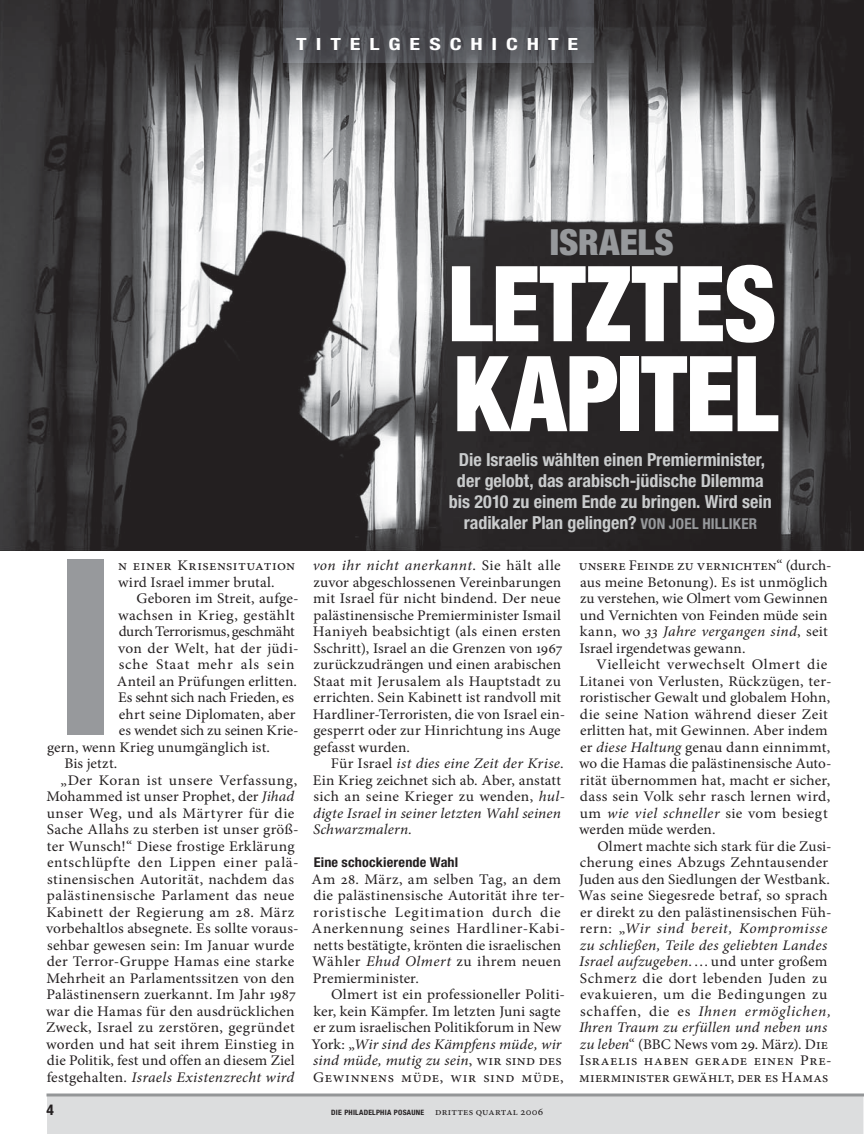
<style>
.page{position:relative;width:864px;height:1134px;background:#fff}
.page>*{position:absolute;margin:0;border:0;box-sizing:border-box;transform-origin:0 0}
.t1{font:700 condensed 245.85px "Helvetica Neue LT Std";color:#97999c;scale:1.04 1}
.t2{font:900 condensed 105px/90px "Helvetica Neue LT Std";letter-spacing:-.005em;color:#fff;scale:.93 1}
.t3{font:900 condensed 36px "Helvetica Neue LT Std";color:#97999c}
.t4{font:700 condensed 18px/21px "Helvetica Neue LT Std";color:#c9cbcc;text-align:center}
.t5{font:700 condensed 16.8px "Helvetica Neue LT Std";color:#fff;scale:1.31 1}
.t6{font:14.7px/16.5px "Minion Pro";letter-spacing:.015em;color:#231f20;scale:1.05 1}
.t7{font:14.7px/16.5px "Minion Pro";letter-spacing:.015em;color:#231f20}
.t8{font:14.7px/16.5px "Minion Pro";letter-spacing:.015em;color:#231f20;scale:1.04 1}
.t9{font:italic 14.7px/16.5px "Minion Pro";letter-spacing:.01em;color:#231f20;scale:1.05 1}
.t10{font:14.7px "Minion Pro";letter-spacing:.035em;color:#231f20;scale:1.05 1}
.t11{font:700 condensed 13.5px "Helvetica Neue LT Std";letter-spacing:.01em;color:#231f20;scale:1.05 1}
.t12{font:10.5px "Minion Pro";letter-spacing:.02em;color:#231f20;scale:1.05 1}
.t13{font:700 condensed 7.35px "Helvetica Neue LT Std";color:#231f20;scale:1.05 1}
.s1{font-style:italic}
.s2{font-style:normal}
.s3{font-size:15px;color:#97999c}
</style>
<div class="page">
<div style="left:47px;top:1096px;width:817px;height:38px;background:#dcddde"></div>
<img style="left:0;top:0;width:864px;height:551px">
<hr style="left:46px;top:1094px;width:818px;height:2px;background:#949698">
<svg style="left:284px;top:0;width:310px;height:63px;fill:#4d4e53"></svg>
<p class="t5" style="left:296px;top:33px;width:41px">TITELGE</p>
<p class="t5" style="left:429px;top:33px;width:29px">S CH</p>
<p class="t5" style="left:492px;top:33px;width:26px">I CHTE</p>
<h3 class="t3" style="left:550px;top:220px;width:125px">ISRAELS</h3>
<h2 class="t2" style="left:448px;top:257px;width:355px">LETZTES<br>KAPITEL</h2>
<h1 class="t1" style="left:52px;top:499px;width:65px">I</h1>
<p class="t6" style="left:118px;top:557px;width:170px">n einer Krisensituation wird Israel immer brutal.</p>
<p class="t6" style="left:136px;top:590px;width:156px">Geboren im Streit, aufge-</p>
<p class="t6" style="left:118px;top:607px;width:170px">wachsen in Krieg, gestählt</p>
<p class="t7" style="left:119px;top:623px;width:178px">durch Terrorismus, geschmäht</p>
<p class="t6" style="left:118px;top:640px;width:174px">von der Welt, hat der jüdi-</p>
<p class="t6" style="left:119px;top:656px;width:169px">sche Staat mehr als sein</p>
<p class="t8" style="left:117px;top:673px;width:175px">Anteil an Prüfungen erlitten.</p>
<p class="t8" style="left:118px;top:689px;width:171px">Es sehnt sich nach Frieden, es</p>
<p class="t6" style="left:119px;top:706px;width:170px">ehrt seine Diplomaten, aber</p>
<p class="t8" style="left:119px;top:722px;width:174px">es wendet sich zu seinen Krie-</p>
<p class="t8" style="left:47px;top:739px;width:216px">gern, wenn Krieg unumgänglich ist.</p>
<p class="t8" style="left:64px;top:755px;width:52px">Bis jetzt.</p>
<p class="t10" style="left:60px;top:770px;width:227px">„Der Koran ist unsere Verfassung,</p>
<p class="t8" style="left:46px;top:788px;width:240px">Mohammed ist unser Prophet, der <span class="s1">Jihad</span></p>
<p class="t6" style="left:47px;top:805px;width:237px">unser Weg, und als Märtyrer für die</p>
<p class="t6" style="left:47px;top:821px;width:241px">Sache Allahs zu sterben ist unser größ-</p>
<p class="t6" style="left:47px;top:838px;width:237px">ter Wunsch!“ Diese frostige Erklärung</p>
<p class="t6" style="left:47px;top:854px;width:241px">entschlüpfte den Lippen einer palä-</p>
<p class="t6" style="left:47px;top:871px;width:237px">stinensischen Autorität, nachdem das</p>
<p class="t6" style="left:47px;top:887px;width:237px">palästinensische Parlament das neue</p>
<p class="t6" style="left:46px;top:904px;width:238px">Kabinett der Regierung am 28. März</p>
<p class="t6" style="left:46px;top:920px;width:242px">vorbehaltlos absegnete. Es sollte voraus-</p>
<p class="t6" style="left:47px;top:937px;width:237px">sehbar gewesen sein: Im Januar wurde</p>
<p class="t6" style="left:47px;top:953px;width:237px">der Terror-Gruppe Hamas eine starke</p>
<p class="t6" style="left:46px;top:970px;width:238px">Mehrheit an Parlamentssitzen von den</p>
<p class="t6" style="left:46px;top:986px;width:239px">Palästinensern zuerkannt. Im Jahr 1987</p>
<p class="t6" style="left:46px;top:1003px;width:238px">war die Hamas für den ausdrücklichen</p>
<p class="t6" style="left:46px;top:1019px;width:238px">Zweck, Israel zu zerstören, gegründet</p>
<p class="t6" style="left:46px;top:1036px;width:238px">worden und hat seit ihrem Einstieg in</p>
<p class="t8" style="left:47px;top:1052px;width:240px">die Politik, fest und offen an diesem Ziel</p>
<p class="t9" style="left:47px;top:1069px;width:237px"><span class="s2">festgehalten.</span> Israels Existenzrecht wird</p>
<p class="t4" style="left:449px;top:449px;width:324px">Die Israelis wählten einen Premierminister, der gelobt, das arabisch-jüdische Dilemma bis 2010 zu einem Ende zu bringen. Wird sein radikaler Plan gelingen? <span class="s3">Von Joel Hi lliker</span></p>
<p class="t6" style="left:313px;top:557px;width:242px"><span class="s1">von ihr nicht anerkannt</span>. Sie hält alle zuvor abgeschlossenen Vereinbarungen mit Israel für nicht bindend. Der neue palästinensische Premierminister Ismail Haniyeh beabsichtigt (als einen ersten Sschritt), Israel an die Grenzen von 1967 zurückzudrängen und einen arabischen Staat mit Jerusalem als Hauptstadt zu errichten. Sein Kabinett ist randvoll mit Hardliner-Terroristen, die von Israel ein&shy;gesperrt oder zur Hinrichtung ins Auge gefasst wurden.</p>
<p class="t9" style="left:313px;top:755px;width:242px;text-indent:18px"><span class="s2">Für Israel</span> ist dies eine Zeit der Krise<span class="s2">.<br>Ein Krieg zeichnet sich ab. Aber, anstatt sich an seine Krieger zu wenden,</span> hul&shy;digte Israel in seiner letzten Wahl seinen Schwarzmalern.</p>
<p class="t11" style="left:314px;top:854px;width:139px">Eine schockierende Wahl</p>
<p class="t6" style="left:312px;top:871px;width:243px">Am 28. März, am selben Tag, an dem die palästinensische Autorität ihre ter&shy;roristische Legitimation durch die Anerkennung seines Hardliner-Kabi&shy;netts bestätigte, krönten die israelischen Wähler <span class="s1">Ehud Olmert</span> zu ihrem neuen Premierminister.</p>
<p class="t6" style="left:312px;top:986px;width:243px;text-indent:20px">Olmert ist ein professioneller Politi&shy;ker, kein Kämpfer. Im letzten Juni sagte er zum israelischen Politikforum in New York: „<span class="s1">Wir sind des Kämpfens müde, wir sind müde, mutig zu sein</span>, wir sind des Gewinnens müde, wir sind müde,</p>
<p class="t13" style="left:331px;top:1108px;width:5px">die</p>
<p class="t13" style="left:344px;top:1108px;width:5px">philadelphia</p>
<p class="t13" style="left:394px;top:1108px;width:6px">posaune</p>
<p class="t12" style="left:435px;top:1104px;width:104px">drittes quartal 2006</p>
<p class="t8" style="left:579px;top:557px;width:245px">unsere Feinde zu vernichten“ (durch&shy;aus meine Betonung). Es ist unmöglich zu verstehen, wie Olmert vom Gewinnen und Vernichten von Feinden müde sein kann, wo <span class="s1">33 Jahre vergangen sind</span>, seit Israel irgendetwas gewann.</p>
<p class="t6" style="left:579px;top:656px;width:242px;text-indent:17px">Vielleicht verwechselt Olmert die Litanei von Verlusten, Rückzügen, ter&shy;roristischer Gewalt und globalem Hohn, die seine Nation während dieser Zeit erlitten hat, mit Gewinnen. Aber indem er <span class="s1">diese Haltung</span> genau dann einnimmt, wo die Hamas die palästinensische Auto&shy;rität übernommen hat, macht er sicher, dass sein Volk sehr rasch lernen wird, um <span class="s1">wie viel schneller</span> sie vom besiegt werden müde werden.</p>
<p class="t7" style="left:579px;top:838px;width:255px;text-indent:19px">Olmert machte sich stark für die Zusi&shy;cherung eines Abzugs Zehntausender Juden aus den Siedlungen der Westbank.<br>Was seine Siegesrede betraf, so sprach er direkt zu den palästinensischen Füh&shy;rern: „<span class="s1">Wir sind bereit, Kompromisse zu schließen, Teile des geliebten Landes Israel aufzugeben</span>.…und unter großem Schmerz die dort lebenden Juden zu evakuieren, um die Bedingungen zu schaffen, die es <span class="s1">Ihnen ermöglichen, Ihren Traum zu erfüllen und neben uns zu leben</span>“ (BBC News vom 29. März). Die Israelis haben gerade einen Pre&shy;mierminister gewählt, der es Hamas</p>
</div>
